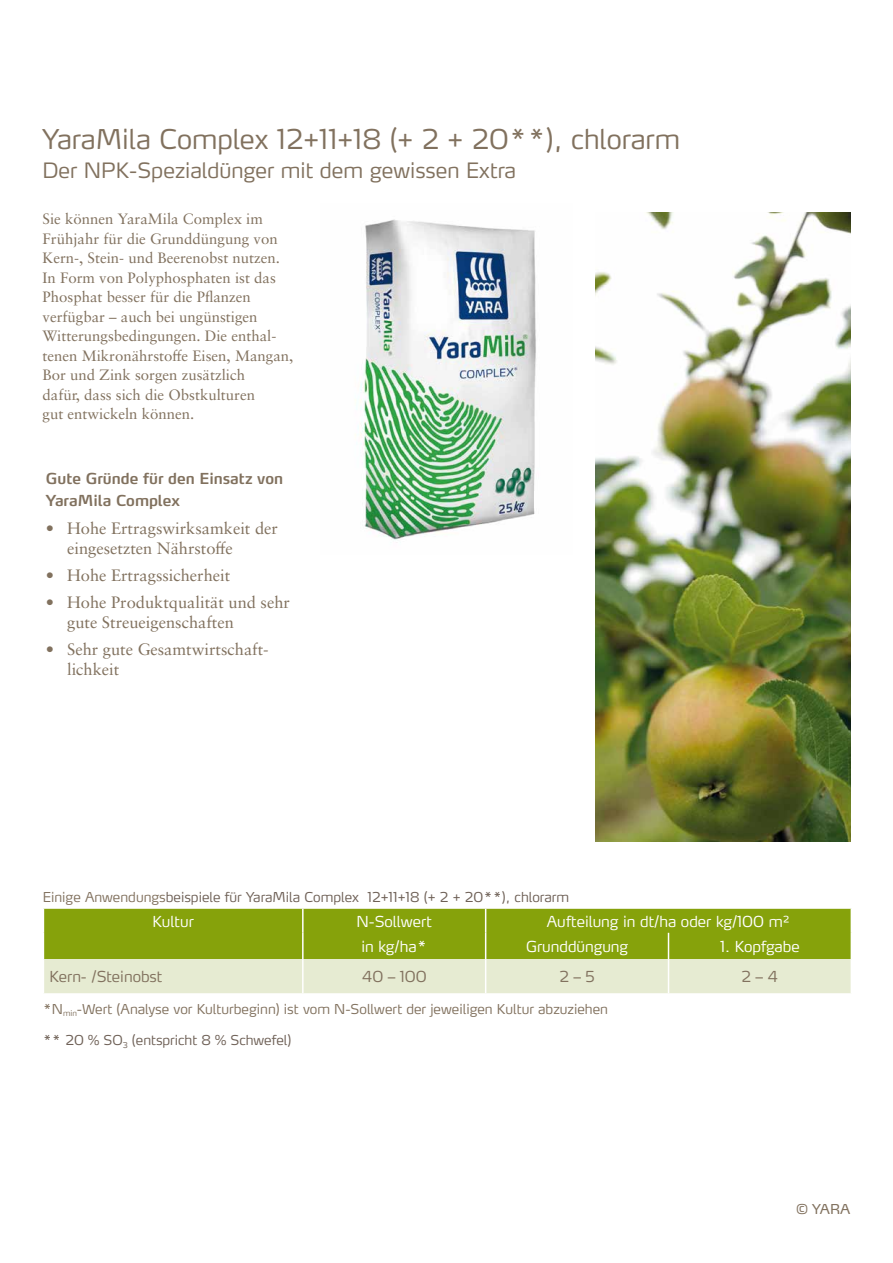
<style>
.page{position:relative;width:893px;height:1263px;background:#fff}
.page>*{position:absolute;margin:0;border:0;box-sizing:border-box;transform-origin:0 0}
.t1{font:300 27px "Yara Max LF";color:#81715e}
.t2{font:300 21px "Yara Max LF";color:#81715e}
.t3{font:16.5px/19.8px "Sabon LT Pro";color:#81715e}
.t4{font:15px/19.5px "Sabon LT Pro";color:#81715e}
.t5{font:300 15px "Yara Max LF";color:#fff}
.t6{font:600 15px/21.6px "Yara Max LF";color:#81715e}
.t7{font:300 15px "Yara Max LF";color:#81715e}
.t8{font:300 13.5px "Yara Max LF";color:#6e6056}
.t9{font:300 13.5px "Yara Max LF";color:#81715e}
.t10{font:13.5px "Max OT";color:#81715e}
.s1{color:#81715e}
</style>
<div class="page">
<img style="left:595px;top:213px;width:255px;height:629px">
<svg style="left:43px;top:909px;width:809px;height:84px;background:#adbf5c"></svg>
<hr style="left:43px;top:959px;width:1px;height:34px;background:#fff">
<hr style="left:302px;top:959px;width:2px;height:34px;background:#fff">
<hr style="left:485px;top:959px;width:1px;height:34px;background:#fff">
<hr style="left:668px;top:959px;width:1px;height:34px;background:#fff">
<hr style="left:851px;top:959px;width:1px;height:34px;background:#fff">
<img style="left:358px;top:219px;width:178px;height:321px">
<h1 class="t1" style="left:43px;top:122px;width:639px">YaraMila Complex 12+11+18 (+ 2 + 20**), chlorarm</h1>
<h2 class="t2" style="left:43px;top:157px;width:475px">Der NPK-Spezialdünger mit dem gewissen Extra</h2>
<p class="t4" style="left:43px;top:209px;width:252px">Sie können YaraMila Complex im Frühjahr für die Grunddüngung von Kern-, Stein- und Beerenobst nutzen.<br>In Form von Polyphosphaten ist das Phosphat besser für die Pflanzen verfügbar – auch bei ungünstigen Witterungsbedingungen. Die enthal&shy;tenen Mikronährstoffe Eisen, Mangan, Bor und Zink sorgen zusätzlich<br>dafür, dass sich die Obstkulturen<br>gut entwickeln können.</p>
<p class="t6" style="left:46px;top:467px;width:239px">Gute Gründe für den Einsatz von<br>YaraMila Complex</p>
<p class="t3" style="left:67px;top:518px;width:212px;text-indent:-21px">• Hohe Ertragswirksamkeit der eingesetzten Nährstoffe</p>
<p class="t3" style="left:46px;top:565px;width:186px">• Hohe Ertragssicherheit</p>
<p class="t3" style="left:67px;top:592px;width:224px;text-indent:-21px">• Hohe Produktqualität und sehr gute Streueigenschaften</p>
<p class="t3" style="left:67px;top:639px;width:203px;text-indent:-21px">• Sehr gute Gesamtwirtschaft&shy;lichkeit</p>
<p class="t8" style="left:43px;top:888px;width:528px"><span class="s1">Einige Anwendungs</span>beispiele für YaraMila Complex 12+11+18 (+ 2 + 20**), chlorarm</p>
<p class="t5" style="left:152px;top:912px;width:43px">Kultur</p>
<p class="t5" style="left:356px;top:912px;width:77px">N-Sollwert</p>
<p class="t5" style="left:547px;top:912px;width:245px">Aufteilung in dt/ha oder kg/100 m²</p>
<p class="t5" style="left:361px;top:937px;width:67px">in kg/ha*</p>
<p class="t5" style="left:526px;top:937px;width:104px">Grunddüngung</p>
<p class="t5" style="left:720px;top:937px;width:81px">1. Kopfgabe</p>
<p class="t7" style="left:49px;top:967px;width:114px">Kern- /Steinobst</p>
<p class="t7" style="left:362px;top:967px;width:66px">40 – 100</p>
<p class="t7" style="left:559px;top:967px;width:37px">2 – 5</p>
<p class="t7" style="left:742px;top:967px;width:38px">2 – 4</p>
<p class="t9" style="left:43px;top:1001px;width:567px">*N<sub>min</sub>-Wert (Analyse vor Kulturbeginn) ist vom N-Sollwert der jeweiligen Kultur abzuziehen</p>
<p class="t8" style="left:43px;top:1032px;width:250px">** 20 % SO<sub>3</sub> (entspricht 8 % Schwefel)</p>
<p class="t10" style="left:796px;top:1200px;width:56px">© YARA</p>
</div>
